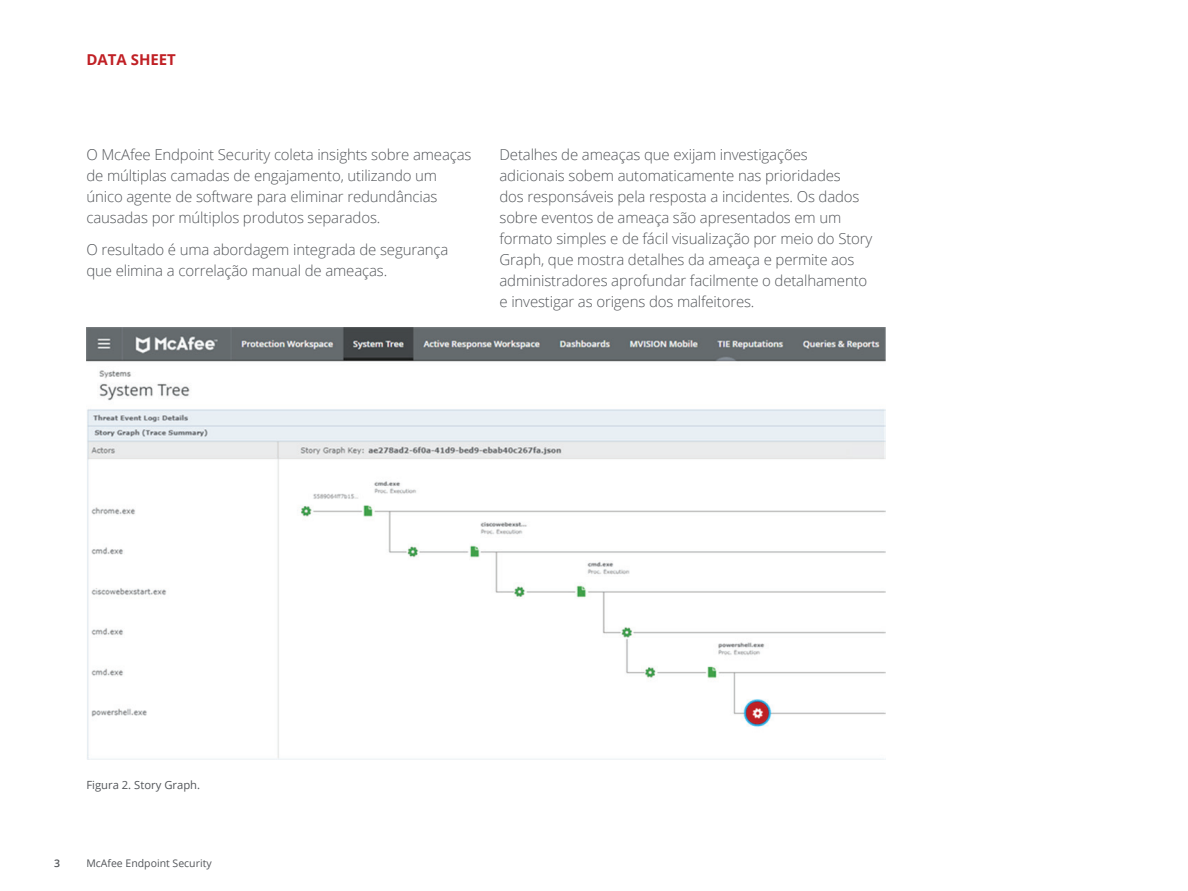
<style>
.page{position:relative;width:1188px;height:891px;background:#fff}
.page>*{position:absolute;margin:0;border:0;box-sizing:border-box;transform-origin:0 0}
.t1{font:300 15px/21px "Open Sans";letter-spacing:-.01em;color:#53565a}
.t2{font:700 15px "Open Sans";color:#c02025}
.t3{font:11.25px "Open Sans";color:#53565a}
.t4{font:10.5px "Open Sans";color:#53565a}
.t5{font:600 10.5px "Open Sans";color:#53565a}
</style>
<div class="page">
<img style="left:86px;top:327px;width:800px;height:433px">
<p class="t2" style="left:86px;top:49px;width:91px">DATA SHEET</p>
<p class="t1" style="left:86px;top:144px;width:387px">O McAfee Endpoint Security coleta insights sobre ameaças de múltiplas camadas de engajamento, utilizando um único agente de software para eliminar redundâncias causadas por múltiplos produtos separados.</p>
<p class="t1" style="left:86px;top:238px;width:364px">O resultado é uma abordagem integrada de segurança que elimina a correlação manual de ameaças.</p>
<p class="t1" style="left:500px;top:144px;width:374px">Detalhes de ameaças que exijam investigações adicionais sobem automaticamente nas prioridades<br>dos responsáveis pela resposta a incidentes. Os dados sobre eventos de ameaça são apresentados em um formato simples e de fácil visualização por meio do Story Graph, que mostra detalhes da ameaça e permite aos administradores aprofundar facilmente o detalhamento e investigar as origens dos malfeitores.</p>
<p class="t3" style="left:86px;top:777px;width:115px">Figura 2. Story Graph.</p>
<p class="t5" style="left:54px;top:856px;width:7px">3</p>
<p class="t4" style="left:86px;top:856px;width:127px">McAfee Endpoint Security</p>
</div>
